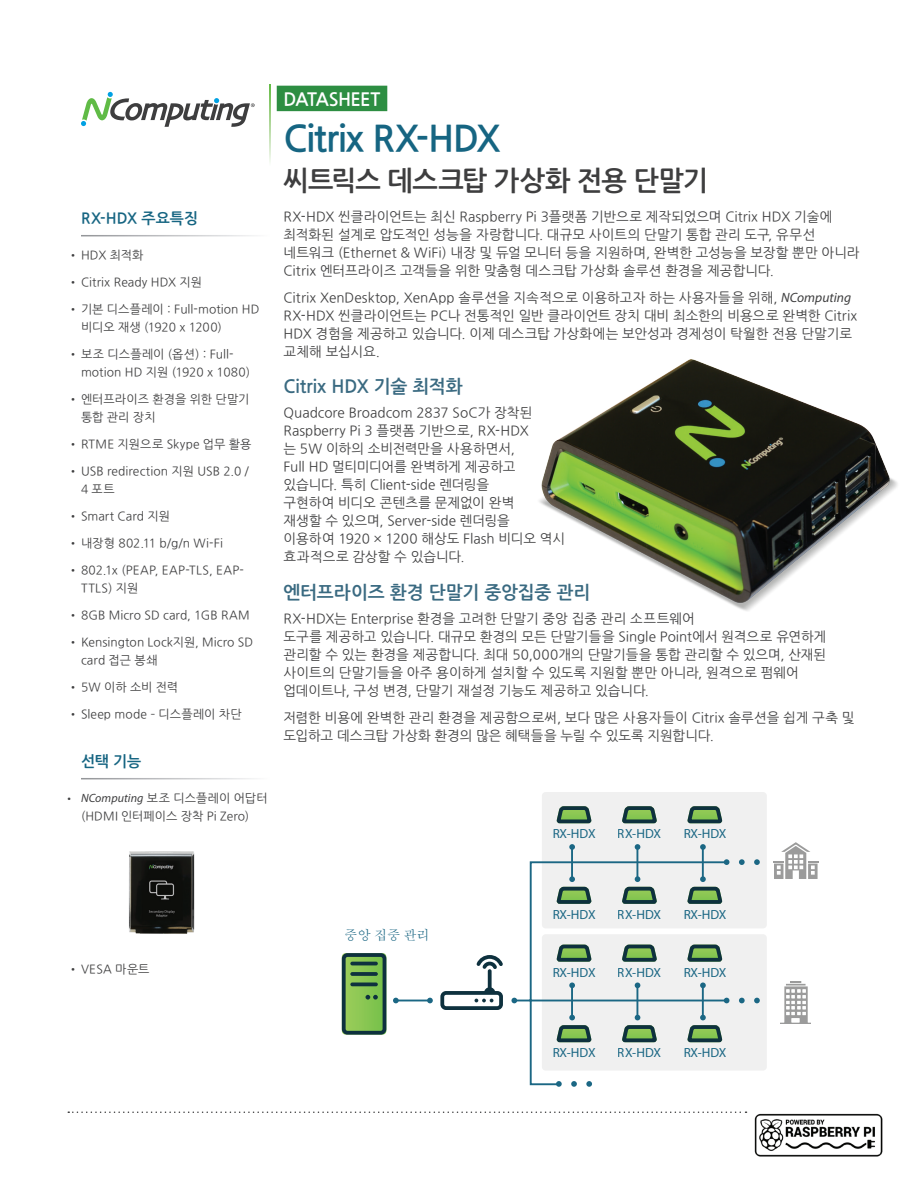
<style>
.page{position:relative;width:918px;height:1188px;background:#fff}
.page>*{position:absolute;margin:0;border:0;box-sizing:border-box;transform-origin:0 0}
.t1{font:36px "Nanum Gothic OTF Bold";letter-spacing:-.035em;color:#166582}
.t2{font:27px "Nanum Gothic OTF Bold";letter-spacing:-.03em;color:#3e3e3f}
.t3{font:18px "Nanum Gothic OTF Bold";letter-spacing:-.005em;color:#3a6a81}
.t4{font:18px "Nanum Gothic OTF Bold";letter-spacing:-.04em;color:#fff}
.t5{font:15px "Nanum Gothic OTF Bold";letter-spacing:.005em;color:#166582}
.t6{font:13.5px/18px "Nanum Gothic OTF";color:#3e3e3f}
.t7{font:13.2px "Myriad Pro";color:#1b6784}
.t8{font:500 13.2px "Adobe Myungjo Std";color:#1b6784}
.t9{font:12px/18px "Nanum Gothic OTF";letter-spacing:.01em;color:#3e3e3f}
.t10{font:12px/18px "Nanum Gothic OTF";letter-spacing:.03em;color:#3e3e3f}
.t11{font:italic 12px "Myriad Pro";letter-spacing:.005em;color:#3e3e3f}
.s1{font-family:"Nanum Gothic OTF";font-style:normal}
.s2{font-family:"Myriad Pro";font-style:italic}
</style>
<div class="page">
<svg style="left:81px;top:92px;width:174px;height:35px"></svg>
<svg style="left:269px;top:84px;width:2px;height:78px"></svg>
<div style="left:277px;top:86px;width:110px;height:25px;background:#2d8e42"></div>
<img style="left:755px;top:1113px;width:127px;height:44px">
<svg style="left:68px;top:1112px;width:679px;height:1px"></svg>
<img style="left:539px;top:359px;width:359px;height:252px">
<img style="left:129px;top:851px;width:66px;height:83px">
<div style="left:542px;top:792px;width:225px;height:136px;background:#f0f0f0;border-radius:4px"></div>
<div style="left:542px;top:934px;width:225px;height:137px;background:#f0f0f0;border-radius:4px"></div>
<div style="left:440px;top:991px;width:63px;height:19px;border:4px solid #0e313e;border-radius:4px"></div>
<svg style="left:342px;top:953px;width:44px;height:82px;background:#61964c"></svg>
<svg style="left:427px;top:998px;width:6px;height:5px"></svg>
<hr style="left:396px;top:1000px;width:34px;height:1px;background:#1b6784">
<svg style="left:393px;top:998px;width:6px;height:5px"></svg>
<svg style="left:739px;top:859px;width:6px;height:6px"></svg>
<svg style="left:754px;top:859px;width:6px;height:6px"></svg>
<hr style="left:571px;top:847px;width:2px;height:33px;background:#1b6784">
<svg style="left:569px;top:844px;width:6px;height:6px"></svg>
<hr style="left:636px;top:847px;width:2px;height:33px;background:#1b6784">
<svg style="left:635px;top:844px;width:5px;height:6px"></svg>
<hr style="left:702px;top:847px;width:2px;height:33px;background:#1b6784">
<svg style="left:700px;top:844px;width:6px;height:6px"></svg>
<svg style="left:687px;top:806px;width:36px;height:18px"></svg>
<svg style="left:622px;top:806px;width:35px;height:18px"></svg>
<svg style="left:556px;top:806px;width:36px;height:18px"></svg>
<svg style="left:773px;top:842px;width:46px;height:37px"></svg>
<svg style="left:739px;top:998px;width:6px;height:5px"></svg>
<svg style="left:754px;top:998px;width:6px;height:5px"></svg>
<svg style="left:473px;top:859px;width:256px;height:228px"></svg>
<img style="left:781px;top:982px;width:30px;height:41px">
<p class="t5" style="left:81px;top:210px;width:119px">RX-HDX 주요특징</p>
<p class="t9" style="left:68px;top:246px;width:77px">• HDX 최적화</p>
<p class="t9" style="left:68px;top:273px;width:136px">• Citrix Ready HDX 지원</p>
<p class="t9" style="left:81px;top:300px;width:180px;text-indent:-14px">• 기본 디스플레이 : Full-motion HD 비디오 재생 (1920 x 1200)</p>
<p class="t9" style="left:81px;top:345px;width:171px;text-indent:-14px">• 보조 디스플레이 (옵션) : Full&shy;motion HD 지원 (1920 x 1080)</p>
<p class="t9" style="left:81px;top:390px;width:170px;text-indent:-14px">• 엔터프라이즈 환경을 위한 단말기 통합 관리 장치</p>
<p class="t9" style="left:68px;top:435px;width:186px">• RTME 지원으로 Skype 업무 활용</p>
<p class="t9" style="left:81px;top:462px;width:170px;text-indent:-14px">• USB redirection 지원 USB 2.0 /<br>4 포트</p>
<p class="t9" style="left:68px;top:507px;width:104px">• Smart Card 지원</p>
<p class="t9" style="left:68px;top:534px;width:157px">• 내장형 802.11 b/g/n Wi-Fi</p>
<p class="t10" style="left:81px;top:561px;width:164px;text-indent:-14px">• 802.1x (PEAP, EAP-TLS, EAP-<br>TTLS) 지원</p>
<p class="t9" style="left:68px;top:606px;width:184px">• 8GB Micro SD card, 1GB RAM</p>
<p class="t9" style="left:81px;top:633px;width:174px;text-indent:-14px">• Kensington Lock지원, Micro SD card 접근 봉쇄</p>
<p class="t9" style="left:68px;top:678px;width:112px">• 5W 이하 소비 전력</p>
<p class="t9" style="left:68px;top:705px;width:176px">• Sleep mode – 디스플레이 차단</p>
<p class="t5" style="left:81px;top:753px;width:62px">선택 기능</p>
<p class="t11" style="left:68px;top:791px;width:202px">• NComputing <span class="s1">보조 디스플레이 어답터</span></p>
<p class="t9" style="left:81px;top:807px;width:170px">(HDMI 인터페이스 장착 Pi Zero)</p>
<h3 class="t4" style="left:284px;top:90px;width:98px">DATASHEET</h3>
<h1 class="t1" style="left:284px;top:120px;width:219px">Citrix RX-HDX</h1>
<h2 class="t2" style="left:284px;top:166px;width:426px">씨트릭스 데스크탑 가상화 전용 단말기</h2>
<p class="t6" style="left:284px;top:207px;width:577px">RX-HDX 씬클라이언트는 최신 Raspberry Pi 3플랫폼 기반으로 제작되었으며 Citrix HDX 기술에 최적화된 설계로 압도적인 성능을 자랑합니다. 대규모 사이트의 단말기 통합 관리 도구, 유무선 네트워크 (Ethernet &amp; WiFi) 내장 및 듀얼 모니터 등을 지원하며, 완벽한 고성능을 보장할 뿐만 아니라 Citrix 엔터프라이즈 고객들을 위한 맞춤형 데스크탑 가상화 솔루션 환경을 제공합니다.</p>
<p class="t6" style="left:284px;top:288px;width:575px">Citrix XenDesktop, XenApp 솔루션을 지속적으로 이용하고자 하는 사용자들을 위해, <span class="s2">NComputing </span>RX-HDX 씬클라이언트는 PC나 전통적인 일반 클라이언트 장치 대비 최소한의 비용으로 완벽한 Citrix HDX 경험을 제공하고 있습니다. 이제 데스크탑 가상화에는 보안성과 경제성이 탁월한 전용 단말기로 교체해 보십시요.</p>
<h3 class="t3" style="left:284px;top:377px;width:181px">Citrix HDX 기술 최적화</h3>
<p class="t6" style="left:284px;top:404px;width:283px">Quadcore Broadcom 2837 SoC가 장착된<br>Raspberry Pi 3 플랫폼 기반으로, RX-HDX<br>는 5W 이하의 소비전력만을 사용하면서,<br>Full HD 멀티미디어를 완벽하게 제공하고 있습니다. 특히 Client-side 렌더링을<br>구현하여 비디오 콘텐츠를 문제없이 완벽<br>재생할 수 있으며, Server-side 렌더링을<br>이용하여 1920 × 1200 해상도 Flash 비디오 역시 효과적으로 감상할 수 있습니다.</p>
<h3 class="t3" style="left:284px;top:583px;width:308px">엔터프라이즈 환경 단말기 중앙집중 관리</h3>
<p class="t6" style="left:284px;top:609px;width:544px">RX-HDX는 Enterprise 환경을 고려한 단말기 중앙 집중 관리 소프트웨어<br>도구를 제공하고 있습니다. 대규모 환경의 모든 단말기들을 Single Point에서 원격으로 유연하게 관리할 수 있는 환경을 제공합니다. 최대 50,000개의 단말기들을 통합 관리할 수 있으며, 산재된 사이트의 단말기들을 아주 용이하게 설치할 수 있도록 지원할 뿐만 아니라, 원격으로 펌웨어 업데이트나, 구성 변경, 단말기 재설정 기능도 제공하고 있습니다.</p>
<p class="t6" style="left:284px;top:708px;width:573px">저렴한 비용에 완벽한 관리 환경을 제공함으로써, 보다 많은 사용자들이 Citrix 솔루션을 쉽게 구축 및 도입하고 데스크탑 가상화 환경의 많은 혜택들을 누릴 수 있도록 지원합니다.</p>
<p class="t7" style="left:552px;top:826px;width:45px">RX-HDX</p>
<p class="t7" style="left:618px;top:826px;width:45px">RX-HDX</p>
<p class="t7" style="left:683px;top:826px;width:45px">RX-HDX</p>
<p class="t9" style="left:68px;top:960px;width:84px">• VESA 마운트</p>
<p class="t8" style="left:345px;top:928px;width:87px">중앙 집중 관리</p>
<p class="t7" style="left:552px;top:906px;width:45px">RX-HDX</p>
<p class="t7" style="left:552px;top:964px;width:45px">RX-HDX</p>
<p class="t7" style="left:618px;top:906px;width:45px">RX-HDX</p>
<p class="t7" style="left:618px;top:964px;width:45px">RX-HDX</p>
<p class="t7" style="left:683px;top:906px;width:45px">RX-HDX</p>
<p class="t7" style="left:683px;top:964px;width:45px">RX-HDX</p>
<p class="t7" style="left:552px;top:1045px;width:45px">RX-HDX</p>
<p class="t7" style="left:618px;top:1045px;width:45px">RX-HDX</p>
<p class="t7" style="left:683px;top:1045px;width:45px">RX-HDX</p>
</div>
